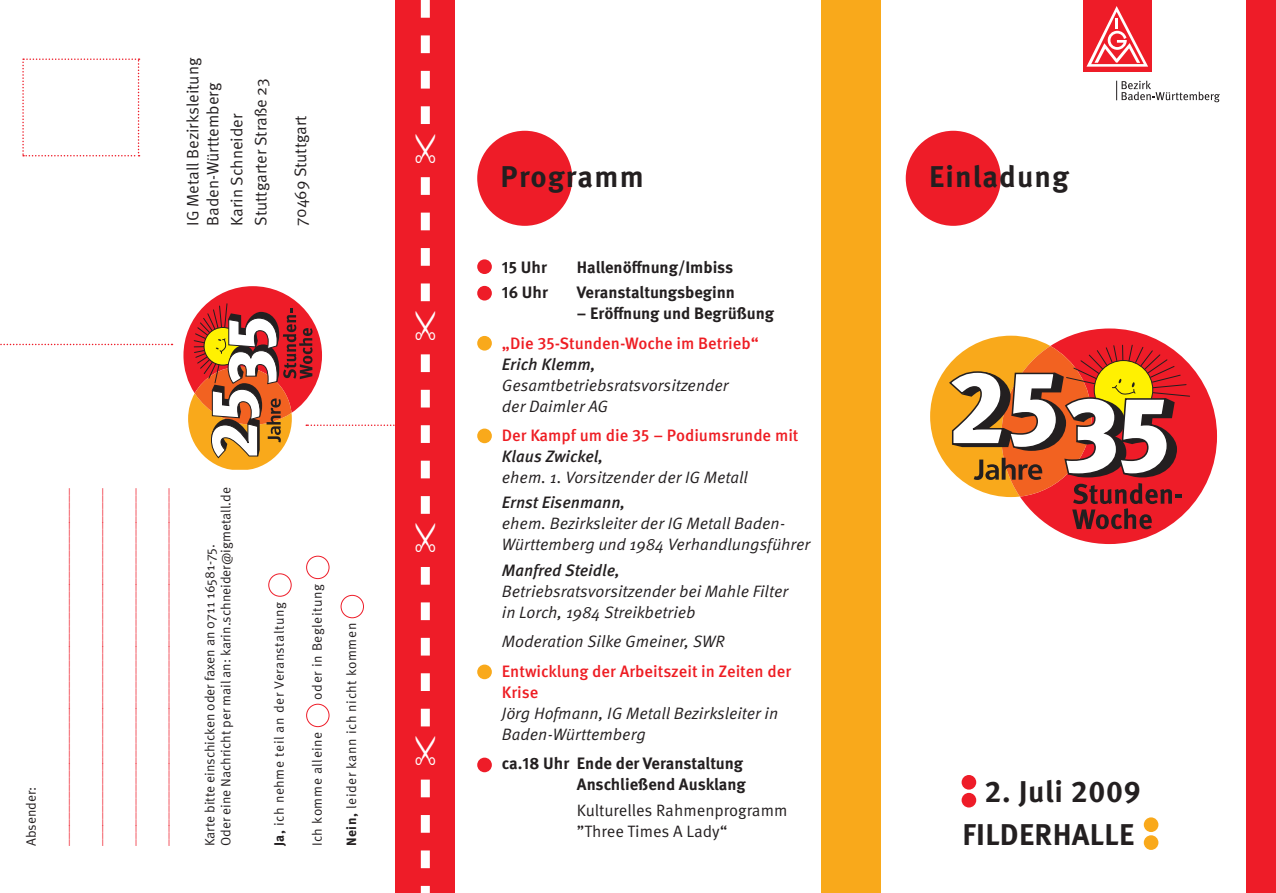
<style>
.page{position:relative;width:1276px;height:893px;background:#fff}
.page>*{position:absolute;margin:0;border:0;box-sizing:border-box;transform-origin:0 0}
.t1{font:700 30px "Meta Pro";letter-spacing:.02em;color:#231f20}
.t2{font:700 30px "Meta Pro";letter-spacing:.04em;color:#231f20}
.t3{font:italic 16.5px/21px "Meta Pro";color:#231f20}
.t4{font:16.5px/21px "Meta Pro";color:#231f20}
.t5{font:700 16.5px/21px "Meta Pro";color:#231f20;text-align:right}
.t6{font:500 16.5px/21px "Meta Pro";color:#ee1d23}
.t7{font:italic 500 16.5px "Meta Pro";color:#231f20}
.t8{font:13.5px "Meta Pro";color:#ee1c28}
.t9{font:13.5px/16.2px "Meta Pro";color:#231f20}
.t10{font:13.5px "Meta Pro";letter-spacing:.04em;color:#231f20}
.s1{font-weight:700}
</style>
<div class="page">
<div style="left:905px;top:131px;width:96px;height:95px;background:#ee1c28;border-radius:50%"></div>
<div style="left:1143px;top:817px;width:15px;height:15px;background:#f9a91b;border-radius:50%"></div>
<div style="left:961px;top:775px;width:15px;height:15px;background:#ee1c28;border-radius:50%"></div>
<div style="left:477px;top:336px;width:15px;height:15px;background:#f9a91b;border-radius:50%"></div>
<div style="left:477px;top:259px;width:15px;height:15px;background:#ee1c28;border-radius:50%"></div>
<div style="left:477px;top:286px;width:15px;height:15px;background:#ee1c28;border-radius:50%"></div>
<div style="left:477px;top:758px;width:15px;height:14px;background:#ee1c28;border-radius:50%"></div>
<div style="left:477px;top:429px;width:15px;height:14px;background:#f9a91b;border-radius:50%"></div>
<div style="left:477px;top:665px;width:15px;height:14px;background:#f9a91b;border-radius:50%"></div>
<div style="left:1143px;top:835px;width:15px;height:15px;background:#f9a91b;border-radius:50%"></div>
<div style="left:961px;top:793px;width:15px;height:14px;background:#ee1c28;border-radius:50%"></div>
<div style="left:477px;top:131px;width:95px;height:95px;background:#ee1c28;border-radius:50%"></div>
<div style="left:821px;top:0;width:59px;height:893px;background:#f9a91b"></div>
<div style="left:1246px;top:0;width:30px;height:893px;background:#ee1c28"></div>
<div style="left:395px;top:0;width:60px;height:893px;background:#ee1c28"></div>
<div style="left:1082px;top:0;width:69px;height:71px;background:#ee1c28"></div>
<svg style="left:1086px;top:6px;width:62px;height:61px"></svg>
<svg style="left:1116px;top:81px;width:104px;height:21px"></svg>
<svg style="left:930px;top:328px;width:287px;height:216px"></svg>
<svg style="left:22px;top:58px;width:118px;height:98px"></svg>
<svg style="left:0;top:344px;width:172px;height:1px"></svg>
<svg style="left:183px;top:286px;width:212px;height:184px"></svg>
<div style="left:268px;top:573px;width:24px;height:24px;border:1px solid #ee1c28;border-radius:50%"></div>
<div style="left:341px;top:595px;width:23px;height:23px;border:1px solid #ee1c28;border-radius:50%"></div>
<div style="left:306px;top:556px;width:23px;height:23px;border:1px solid #ee1c28;border-radius:50%"></div>
<div style="left:306px;top:704px;width:23px;height:23px;border:1px solid #ee1c28;border-radius:50%"></div>
<svg style="left:420px;top:0;width:10px;height:893px"></svg>
<p class="t4" style="left:183px;top:226px;width:169px;line-height:19.8px;rotate:-90deg">IG Metall Bezirksleitung<br>Baden-Württemberg</p>
<p class="t4" style="left:225px;top:226px;width:149px;line-height:24px;rotate:-90deg">Karin Schneider<br>Stuttgarter Straße 23</p>
<p class="t4" style="left:290px;top:226px;width:112px;rotate:-90deg">70469 Stuttgart</p>
<p class="t9" style="left:23px;top:846px;width:61px;rotate:-90deg">Absender:</p>
<p class="t8" style="left:56px;top:846px;width:360px;rotate:-90deg">____________________________________________________</p>
<p class="t8" style="left:89px;top:846px;width:360px;rotate:-90deg">____________________________________________________</p>
<p class="t8" style="left:122px;top:846px;width:360px;rotate:-90deg">____________________________________________________</p>
<p class="t8" style="left:155px;top:846px;width:360px;rotate:-90deg">____________________________________________________</p>
<p class="t9" style="left:202px;top:846px;width:361px;rotate:-90deg">Karte bitte einschicken oder faxen an 0711 16581-75.<br>Oder eine Nachricht per mail an: karin.schneider@igmetall.de</p>
<p class="t10" style="left:271px;top:846px;width:245px;rotate:-90deg"><span class="s1">Ja,</span> ich nehme teil an der Veranstaltung</p>
<p class="t10" style="left:309px;top:699px;width:117px;rotate:-90deg">oder in Begleitung</p>
<p class="t10" style="left:309px;top:846px;width:116px;rotate:-90deg">Ich komme alleine</p>
<p class="t10" style="left:343px;top:846px;width:225px;rotate:-90deg"><span class="s1">Nein,</span> leider kann ich nicht kommen</p>
<h1 class="t2" style="left:500px;top:158px;width:145px">Programm</h1>
<p class="t5" style="left:502px;top:257px;width:47px">15 Uhr</p>
<p class="t5" style="left:577px;top:257px;width:158px">Hallenöffnung/Imbiss</p>
<p class="t5" style="left:502px;top:282px;width:48px">16 Uhr</p>
<p class="t5" style="left:577px;top:282px;width:160px">Veranstaltungsbeginn</p>
<p class="t5" style="left:577px;top:303px;width:199px">– Eröffnung und Begrüßung</p>
<p class="t6" style="left:502px;top:333px;width:258px">„Die 35-Stunden-Woche im Betrieb“</p>
<p class="t7" style="left:502px;top:354px;width:95px">Erich Klemm,</p>
<p class="t3" style="left:502px;top:375px;width:228px">Gesamtbetriebsratsvorsitzender der Daimler AG</p>
<p class="t6" style="left:502px;top:425px;width:298px">Der Kampf um die 35 – Podiumsrunde mit</p>
<p class="t7" style="left:502px;top:446px;width:103px">Klaus Zwickel,</p>
<p class="t3" style="left:502px;top:468px;width:247px">ehem. 1. Vorsitzender der IG Metall</p>
<p class="t7" style="left:502px;top:493px;width:125px">Ernst Eisenmann,</p>
<p class="t3" style="left:502px;top:514px;width:310px">ehem. Bezirksleiter der IG Metall Baden-<br>Württemberg und 1984 Verhandlungsführer</p>
<p class="t7" style="left:502px;top:560px;width:120px">Manfred Steidle,</p>
<p class="t3" style="left:502px;top:581px;width:288px">Betriebsratsvorsitzender bei Mahle Filter in Lorch, 1984 Streikbetrieb</p>
<p class="t3" style="left:502px;top:632px;width:224px">Moderation Silke Gmeiner, SWR</p>
<p class="t6" style="left:502px;top:661px;width:291px">Entwicklung der Arbeitszeit in Zeiten der<br>Krise</p>
<p class="t3" style="left:502px;top:703px;width:278px">Jörg Hofmann, IG Metall Bezirksleiter in<br>Baden-Württemberg</p>
<p class="t5" style="left:502px;top:753px;width:245px">ca.18 Uhr Ende der Veranstaltung<br>Anschließend Ausklang</p>
<p class="t4" style="left:577px;top:799px;width:212px">Kulturelles Rahmenprogramm ”Three Times A Lady“</p>
<h1 class="t1" style="left:929px;top:158px;width:141px">Einladung</h1>
<h1 class="t1" style="left:984px;top:772px;width:158px">2. Juli 2009</h1>
<h1 class="t1" style="left:962px;top:816px;width:173px">FILDERHALLE</h1>
</div>
